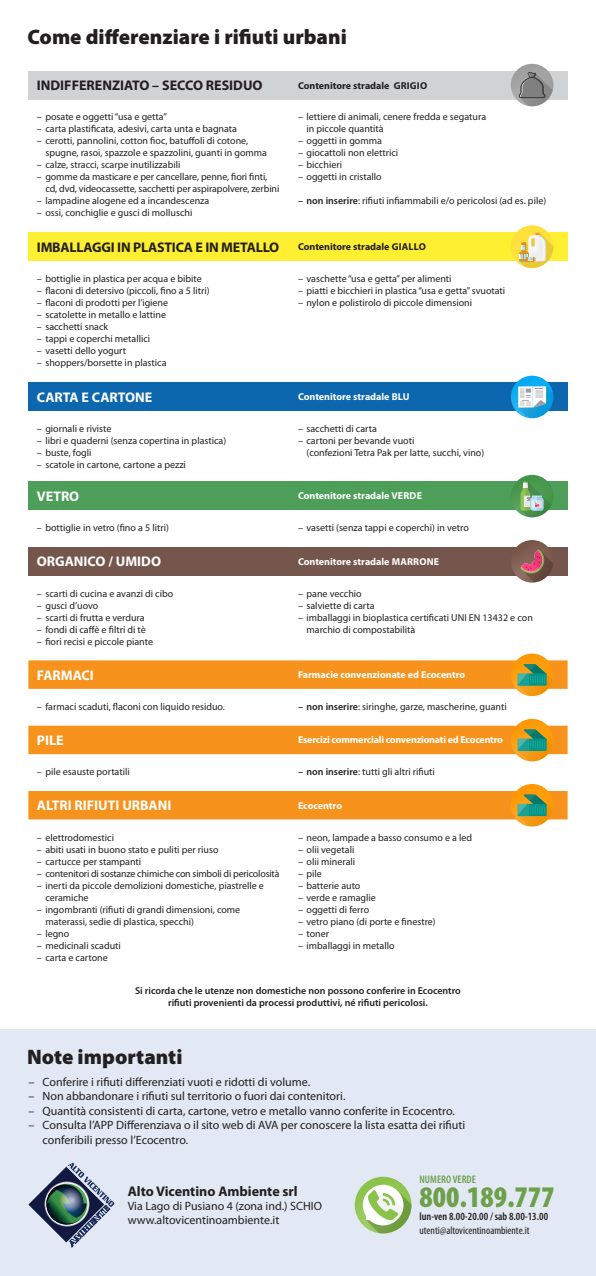
<style>
.page{position:relative;width:596px;height:1276px;background:#fff}
.page>*{position:absolute;margin:0;border:0;box-sizing:border-box;transform-origin:0 0}
.t1{font:900 condensed 30px "Myriad Pro";color:#6e9f4a}
.t2{font:900 21px "Myriad Pro";color:#231f20}
.t3{font:700 14px "Myriad Pro";letter-spacing:-.005em;color:#231f20}
.t4{font:700 14px "Myriad Pro";color:#fff}
.t5{font:12px/14.4px "Myriad Pro";color:#231f20}
.t6{font:600 condensed 11px "Myriad Pro";color:#231f20}
.t7{font:condensed 11px "Myriad Pro";color:#231f20}
.t8{font:600 condensed 11px "Myriad Pro";color:#6e9f4a}
.t9{font:10px/12px "Myriad Pro";color:#231f20}
.t10{font:700 10px "Myriad Pro";letter-spacing:-.005em;color:#fff}
.t11{font:600 10px/12px "Myriad Pro";color:#231f20;text-align:center}
.t12{font:10px "Myriad Pro";letter-spacing:-.02em;color:#231f20}
.t13{font:700 10px "Myriad Pro";color:#231f20}
.s1{font-weight:600}
</style>
<div class="page">
<div style="left:0;top:1029px;width:595px;height:247px;background:#e2e8f4"></div>
<div style="left:28px;top:71px;width:539px;height:28px;background:#d1d2d4"></div>
<div style="left:28px;top:232px;width:539px;height:29px;background:#feef30"></div>
<div style="left:28px;top:383px;width:539px;height:28px;background:#0c67ae"></div>
<div style="left:28px;top:482px;width:539px;height:28px;background:#4c9e59"></div>
<div style="left:28px;top:547px;width:539px;height:28px;background:#75564d"></div>
<svg style="left:28px;top:660px;width:539px;height:159px;fill:#f7931d"></svg>
<img style="left:28px;top:1162px;width:86px;height:85px">
<svg style="left:354px;top:1176px;width:57px;height:57px"></svg>
<svg style="left:362px;top:1184px;width:49px;height:49px"></svg>
<svg style="left:510px;top:64px;width:43px;height:42px"></svg>
<svg style="left:518px;top:72px;width:34px;height:34px"></svg>
<div style="left:510px;top:225px;width:43px;height:43px;background:#ffe13c;border-radius:50%"></div>
<svg style="left:519px;top:232px;width:34px;height:36px"></svg>
<svg style="left:510px;top:376px;width:43px;height:42px"></svg>
<svg style="left:518px;top:386px;width:35px;height:32px"></svg>
<svg style="left:510px;top:475px;width:43px;height:42px"></svg>
<svg style="left:520px;top:481px;width:31px;height:36px"></svg>
<svg style="left:510px;top:540px;width:43px;height:42px"></svg>
<svg style="left:519px;top:549px;width:34px;height:33px"></svg>
<svg style="left:510px;top:653px;width:43px;height:43px"></svg>
<svg style="left:517px;top:664px;width:35px;height:32px"></svg>
<svg style="left:510px;top:719px;width:43px;height:42px"></svg>
<svg style="left:517px;top:729px;width:35px;height:32px"></svg>
<svg style="left:510px;top:784px;width:43px;height:42px"></svg>
<svg style="left:517px;top:794px;width:35px;height:32px"></svg>
<h2 class="t2" style="left:27px;top:28px;width:321px">Come differenziare i rifiuti urbani</h2>
<h3 class="t3" style="left:37px;top:79px;width:227px">INDIFFERENZIATO – SECCO RESIDUO</h3>
<p class="t13" style="left:298px;top:81px;width:131px">Contenitore stradale GRIGIO</p>
<p class="t9" style="left:37px;top:112px;width:131px">– posate e oggetti “usa e getta”</p>
<p class="t9" style="left:37px;top:124px;width:201px">– carta plastificata, adesivi, carta unta e bagnata</p>
<p class="t9" style="left:45px;top:136px;width:223px;text-indent:-9px">– cerotti, pannolini, cotton fioc, batuffoli di cotone, spugne, rasoi, spazzole e spazzolini, guanti in gomma</p>
<p class="t9" style="left:37px;top:160px;width:145px">– calze, stracci, scarpe inutilizzabili</p>
<p class="t9" style="left:45px;top:172px;width:235px;text-indent:-9px">– gomme da masticare e per cancellare, penne, fiori finti, cd, dvd, videocassette, sacchetti per aspirapolvere, zerbini</p>
<p class="t9" style="left:37px;top:196px;width:174px">– lampadine alogene ed a incandescenza</p>
<p class="t9" style="left:37px;top:208px;width:157px">– ossi, conchiglie e gusci di molluschi</p>
<p class="t9" style="left:306px;top:112px;width:181px;text-indent:-9px">– lettiere di animali, cenere fredda e segatura in piccole quantità</p>
<p class="t9" style="left:298px;top:136px;width:85px">– oggetti in gomma</p>
<p class="t9" style="left:298px;top:148px;width:102px">– giocattoli non elettrici</p>
<p class="t9" style="left:298px;top:160px;width:45px">– bicchieri</p>
<p class="t9" style="left:298px;top:172px;width:85px">– oggetti in cristallo</p>
<p class="t9" style="left:298px;top:196px;width:249px"><span class="s1">– non inserire</span>: rifiuti infiammabili e/o pericolosi (ad es. pile)</p>
<h3 class="t3" style="left:37px;top:241px;width:243px">IMBALLAGGI IN PLASTICA E IN METALLO</h3>
<p class="t13" style="left:298px;top:243px;width:129px">Contenitore stradale GIALLO</p>
<p class="t9" style="left:37px;top:273px;width:166px">– bottiglie in plastica per acqua e bibite</p>
<p class="t9" style="left:37px;top:285px;width:174px">– flaconi di detersivo (piccoli, fino a 5 litri)</p>
<p class="t9" style="left:37px;top:297px;width:133px">– flaconi di prodotti per l’igiene</p>
<p class="t9" style="left:37px;top:309px;width:131px">– scatolette in metallo e lattine</p>
<p class="t9" style="left:37px;top:321px;width:73px">– sacchetti snack</p>
<p class="t9" style="left:37px;top:333px;width:115px">– tappi e coperchi metallici</p>
<p class="t9" style="left:37px;top:345px;width:91px">– vasetti dello yogurt</p>
<p class="t9" style="left:37px;top:357px;width:131px">– shoppers/borsette in plastica</p>
<p class="t9" style="left:298px;top:273px;width:155px">– vaschette “usa e getta” per alimenti</p>
<p class="t9" style="left:298px;top:285px;width:209px">– piatti e bicchieri in plastica “usa e getta” svuotati</p>
<p class="t9" style="left:298px;top:297px;width:175px">– nylon e polistirolo di piccole dimensioni</p>
<h3 class="t4" style="left:37px;top:391px;width:117px">CARTA E CARTONE</h3>
<p class="t10" style="left:298px;top:393px;width:113px">Contenitore stradale BLU</p>
<p class="t9" style="left:37px;top:424px;width:76px">– giornali e riviste</p>
<p class="t9" style="left:37px;top:436px;width:191px">– libri e quaderni (senza copertina in plastica)</p>
<p class="t9" style="left:37px;top:448px;width:56px">– buste, fogli</p>
<p class="t9" style="left:37px;top:460px;width:150px">– scatole in cartone, cartone a pezzi</p>
<p class="t9" style="left:298px;top:424px;width:80px">– sacchetti di carta</p>
<p class="t9" style="left:306px;top:436px;width:179px;text-indent:-9px">– cartoni per bevande vuoti<br>(confezioni Tetra Pak per latte, succhi, vino)</p>
<h3 class="t4" style="left:37px;top:490px;width:44px">VETRO</h3>
<p class="t10" style="left:298px;top:492px;width:125px">Contenitore stradale VERDE</p>
<p class="t9" style="left:37px;top:523px;width:133px">– bottiglie in vetro (fino a 5 litri)</p>
<p class="t9" style="left:298px;top:523px;width:172px">– vasetti (senza tappi e coperchi) in vetro</p>
<h3 class="t4" style="left:37px;top:555px;width:126px">ORGANICO / UMIDO</h3>
<p class="t10" style="left:298px;top:557px;width:143px">Contenitore stradale MARRONE</p>
<p class="t9" style="left:37px;top:588px;width:138px">– scarti di cucina e avanzi di cibo</p>
<p class="t9" style="left:37px;top:600px;width:63px">– gusci d’uovo</p>
<p class="t9" style="left:37px;top:612px;width:109px">– scarti di frutta e verdura</p>
<p class="t9" style="left:37px;top:624px;width:110px">– fondi di caffè e filtri di tè</p>
<p class="t9" style="left:37px;top:636px;width:118px">– fiori recisi e piccole piante</p>
<p class="t9" style="left:298px;top:588px;width:65px">– pane vecchio</p>
<p class="t9" style="left:298px;top:600px;width:78px">– salviette di carta</p>
<p class="t9" style="left:306px;top:612px;width:228px;text-indent:-9px">– imballaggi in bioplastica certificati UNI EN 13432 e con marchio di compostabilità</p>
<h3 class="t4" style="left:37px;top:669px;width:58px">FARMACI</h3>
<p class="t10" style="left:298px;top:670px;width:169px">Farmacie convenzionate ed Ecocentro</p>
<p class="t9" style="left:37px;top:701px;width:189px">– farmaci scaduti, flaconi con liquido residuo.</p>
<p class="t9" style="left:298px;top:701px;width:210px"><span class="s1">– non inserire</span>: siringhe, garze, mascherine, guanti</p>
<h3 class="t4" style="left:37px;top:734px;width:28px">PILE</h3>
<p class="t10" style="left:298px;top:736px;width:206px">Esercizi commerciali convenzionati ed Ecocentro</p>
<p class="t9" style="left:37px;top:767px;width:94px">– pile esauste portatili</p>
<p class="t9" style="left:298px;top:767px;width:138px"><span class="s1">– non inserire</span>: tutti gli altri rifiuti</p>
<h3 class="t4" style="left:37px;top:799px;width:136px">ALTRI RIFIUTI URBANI</h3>
<p class="t10" style="left:298px;top:801px;width:46px">Ecocentro</p>
<p class="t9" style="left:37px;top:832px;width:79px">– elettrodomestici</p>
<p class="t9" style="left:37px;top:844px;width:183px">– abiti usati in buono stato e puliti per riuso</p>
<p class="t9" style="left:37px;top:856px;width:106px">– cartucce per stampanti</p>
<p class="t12" style="left:37px;top:869px;width:244px">– contenitori di sostanze chimiche con simboli di pericolosità</p>
<p class="t9" style="left:45px;top:880px;width:220px;text-indent:-9px">– inerti da piccole demolizioni domestiche, piastrelle e ceramiche</p>
<p class="t9" style="left:45px;top:904px;width:196px;text-indent:-9px">– ingombranti (rifiuti di grandi dimensioni, come materassi, sedie di plastica, specchi)</p>
<p class="t9" style="left:37px;top:928px;width:34px">– legno</p>
<p class="t9" style="left:37px;top:940px;width:85px">– medicinali scaduti</p>
<p class="t9" style="left:37px;top:952px;width:72px">– carta e cartone</p>
<p class="t9" style="left:298px;top:832px;width:176px">– neon, lampade a basso consumo e a led</p>
<p class="t9" style="left:298px;top:844px;width:58px">– olii vegetali</p>
<p class="t9" style="left:298px;top:856px;width:59px">– olii minerali</p>
<p class="t9" style="left:298px;top:868px;width:25px">– pile</p>
<p class="t9" style="left:298px;top:880px;width:64px">– batterie auto</p>
<p class="t9" style="left:298px;top:892px;width:79px">– verde e ramaglie</p>
<p class="t9" style="left:298px;top:904px;width:73px">– oggetti di ferro</p>
<p class="t9" style="left:298px;top:916px;width:139px">– vetro piano (di porte e finestre)</p>
<p class="t9" style="left:298px;top:928px;width:33px">– toner</p>
<p class="t9" style="left:298px;top:940px;width:98px">– imballaggi in metallo</p>
<p class="t11" style="left:135px;top:985px;width:327px">Si ricorda che le utenze non domestiche non possono conferire in Ecocentro rifiuti provenienti da processi produttivi, né rifiuti pericolosi.</p>
<h2 class="t2" style="left:27px;top:1048px;width:157px">Note importanti</h2>
<p class="t5" style="left:28px;top:1075px;width:283px">– Conferire i rifiuti differenziati vuoti e ridotti di volume.</p>
<p class="t5" style="left:28px;top:1090px;width:318px">– Non abbandonare i rifiuti sul territorio o fuori dai contenitori.</p>
<p class="t5" style="left:28px;top:1104px;width:427px">– Quantità consistenti di carta, cartone, vetro e metallo vanno conferite in Ecocentro.</p>
<p class="t5" style="left:43px;top:1119px;width:424px;text-indent:-14px">– Consulta l’APP Differenziava o il sito web di AVA per conoscere la lista esatta dei rifiuti conferibili presso l’Ecocentro.</p>
<h3 class="t3" style="left:128px;top:1185px;width:171px">Alto Vicentino Ambiente srl</h3>
<p class="t5" style="left:128px;top:1200px;width:196px">Via Lago di Pusiano 4 (zona ind.) SCHIO www.altovicentinoambiente.it</p>
<p class="t8" style="left:419px;top:1174px;width:58px">NUMERO VERDE</p>
<h1 class="t1" style="left:419px;top:1184px;width:136px">800.189.777</h1>
<p class="t6" style="left:419px;top:1212px;width:130px">lun-ven 8.00-20.00 / sab 8.00-13.00</p>
<p class="t7" style="left:419px;top:1225px;width:111px">utenti@altovicentinoambiente.it</p>
</div>
